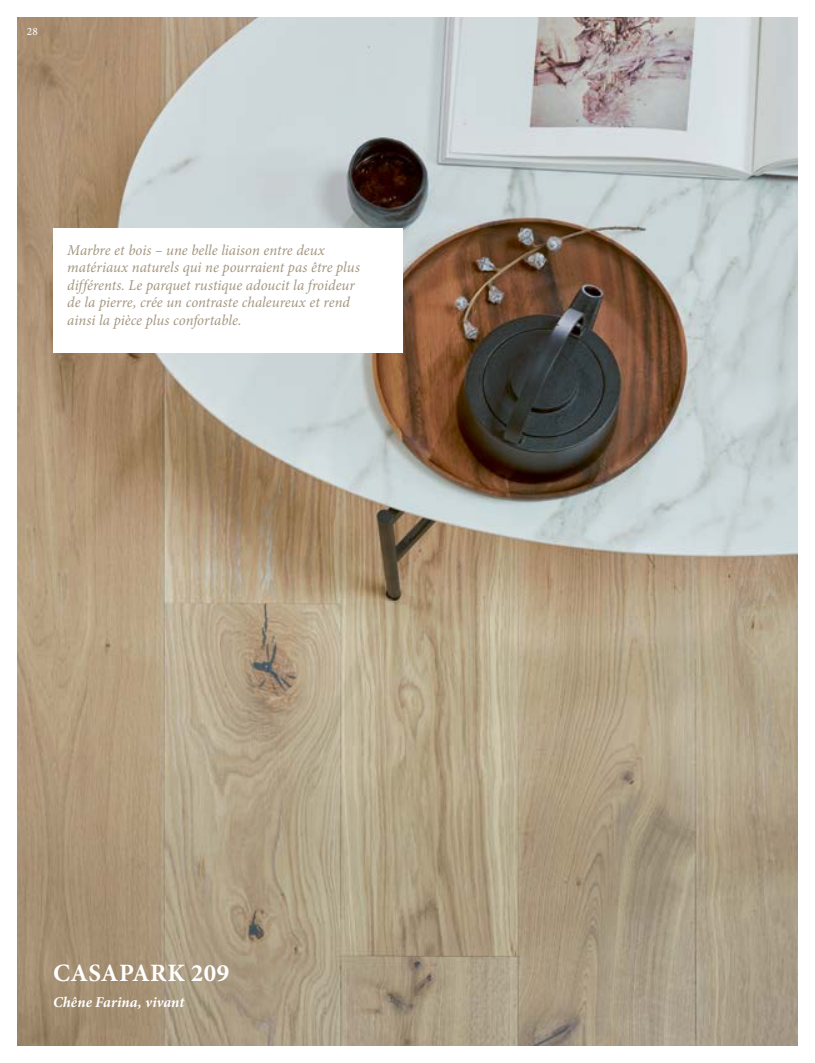
<style>
.page{position:relative;width:815px;height:1063px;background:#fff}
.page>*{position:absolute;margin:0;border:0;box-sizing:border-box;transform-origin:0 0}
.t1{font:700 25px "Minion Pro";letter-spacing:.02em;color:#fff}
.t2{font:italic 15px/17.5px "Minion Pro";color:#a49781}
.t3{font:italic 700 15px "Minion Pro";color:#fff}
.t4{font:11.25px "Minion Pro";color:#fff}
</style>
<div class="page">
<img style="left:18px;top:18px;width:779px;height:1027px">
<div style="left:53px;top:228px;width:350px;height:125px;background:#fff"></div>
<p class="t4" style="left:27px;top:24px;width:12px">28</p>
<p class="t2" style="left:67px;top:241px;width:294px">Marbre et bois – une belle liaison entre deux matériaux naturels qui ne pourraient pas être plus différents. Le parquet rustique adoucit la froideur de la pierre, crée un contraste chaleureux et rend ainsi la pièce plus confortable.</p>
<h1 class="t1" style="left:53px;top:955px;width:177px">CASAPARK 209</h1>
<p class="t3" style="left:53px;top:992px;width:133px">Chêne Farina, vivant</p>
</div>
